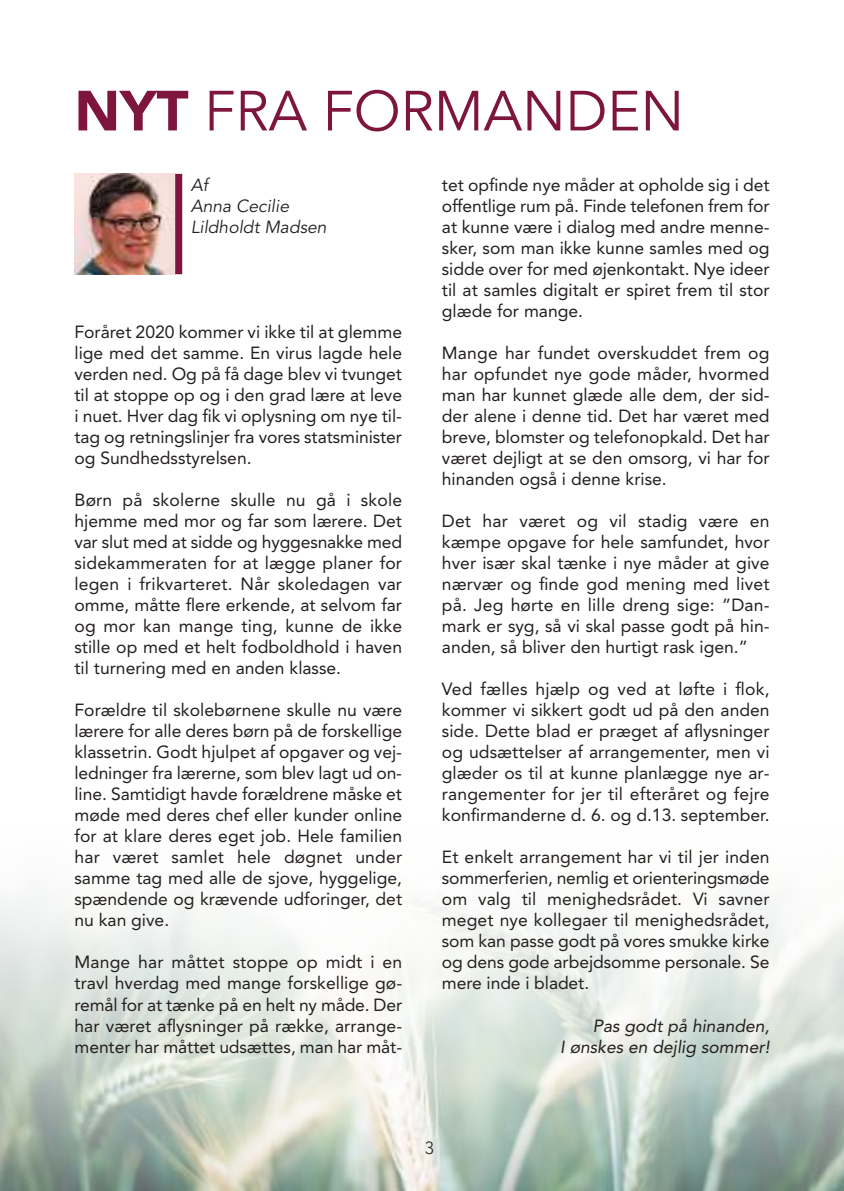
<style>
.page{position:relative;width:844px;height:1191px;background:#fff}
.page>*{position:absolute;margin:0;border:0;box-sizing:border-box;transform-origin:0 0}
.t1{font:56px "Avenir";color:#7e153d}
.t2{font:17.5px/21px "Avenir";color:#241f1f;text-align:justify}
.t3{font:italic 17.5px/21px "Avenir";color:#241f1f;text-align:right}
.t4{font:italic 17.5px/21px "Avenir";color:#241f1f}
.t5{font:300 17.5px "Avenir";color:#241f1f}
.s1{font-weight:900}
</style>
<div class="page">
<svg style="left:0;top:890px;width:843px;height:301px"></svg>
<img style="left:74px;top:174px;width:101px;height:100px">
<div style="left:175px;top:174px;width:7px;height:100px;background:#7e153d"></div>
<h1 class="t1" style="left:74px;top:78px;width:611px"><span class="s1">NYT</span> FRA FORMANDEN</h1>
<p class="t4" style="left:191px;top:175px;width:137px">Af<br>Anna Cecilie<br>Lildholdt Madsen</p>
<p class="t2" style="left:74px;top:321px;width:329px">Foråret 2020 kommer vi ikke til at glemme lige med det samme. En virus lagde hele verden ned. Og på få dage blev vi tvunget til at stoppe op og i den grad lære at leve i nuet. Hver dag fik vi oplysning om nye til&shy;tag og retningslinjer fra vores statsminister og Sundhedsstyrelsen.</p>
<p class="t2" style="left:74px;top:489px;width:329px">Børn på skolerne skulle nu gå i skole hjemme med mor og far som lærere. Det var slut med at sidde og hyggesnakke med sidekammeraten for at lægge planer for legen i frikvarteret. Når skoledagen var omme, måtte flere erkende, at selvom far og mor kan mange ting, kunne de ikke stille op med et helt fodboldhold i haven til turnering med en anden klasse.</p>
<p class="t2" style="left:74px;top:699px;width:329px">Forældre til skolebørnene skulle nu være lærere for alle deres børn på de forskellige klassetrin. Godt hjulpet af opgaver og vej&shy;ledninger fra lærerne, som blev lagt ud on&shy;line. Samtidigt havde forældrene måske et møde med deres chef eller kunder online for at klare deres eget job. Hele familien har været samlet hele døgnet under samme tag med alle de sjove, hyggelige, spændende og krævende udforinger, det nu kan give.</p>
<p class="t2" style="left:74px;top:951px;width:329px">Mange har måttet stoppe op midt i en travl hverdag med mange forskellige gø&shy;remål for at tænke på en helt ny måde. Der har været aflysninger på række, arrange&shy;menter har måttet udsættes, man har måt-</p>
<p class="t2" style="left:442px;top:174px;width:329px">tet opfinde nye måder at opholde sig i det offentlige rum på. Finde telefonen frem for at kunne være i dialog med andre menne&shy;sker, som man ikke kunne samles med og sidde over for med øjenkontakt. Nye ideer til at samles digitalt er spiret frem til stor glæde for mange.</p>
<p class="t2" style="left:442px;top:342px;width:329px">Mange har fundet overskuddet frem og har opfundet nye gode måder, hvormed man har kunnet glæde alle dem, der sid&shy;der alene i denne tid. Det har været med breve, blomster og telefonopkald. Det har været dejligt at se den omsorg, vi har for hinanden også i denne krise.</p>
<p class="t2" style="left:442px;top:510px;width:329px">Det har været og vil stadig være en kæmpe opgave for hele samfundet, hvor hver især skal tænke i nye måder at give nærvær og finde god mening med livet på. Jeg hørte en lille dreng sige: ”Dan&shy;mark er syg, så vi skal passe godt på hin&shy;anden, så bliver den hurtigt rask igen.”</p>
<p class="t2" style="left:442px;top:678px;width:329px">Ved fælles hjælp og ved at løfte i flok, kommer vi sikkert godt ud på den anden side. Dette blad er præget af aflysninger og udsættelser af arrangementer, men vi glæder os til at kunne planlægge nye ar&shy;rangementer for jer til efteråret og fejre konfirmanderne d. 6. og d.13. september.</p>
<p class="t2" style="left:442px;top:846px;width:329px">Et enkelt arrangement har vi til jer inden sommerferien, nemlig et orienteringsmøde om valg til menighedsrådet. Vi savner meget nye kollegaer til menighedsrådet, som kan passe godt på vores smukke kirke og dens gode arbejdsomme personale. Se mere inde i bladet.</p>
<p class="t3" style="left:560px;top:1016px;width:211px">Pas godt på hinanden,<br>I ønskes en dejlig sommer!</p>
<p class="t5" style="left:425px;top:1137px;width:11px">3</p>
</div>
